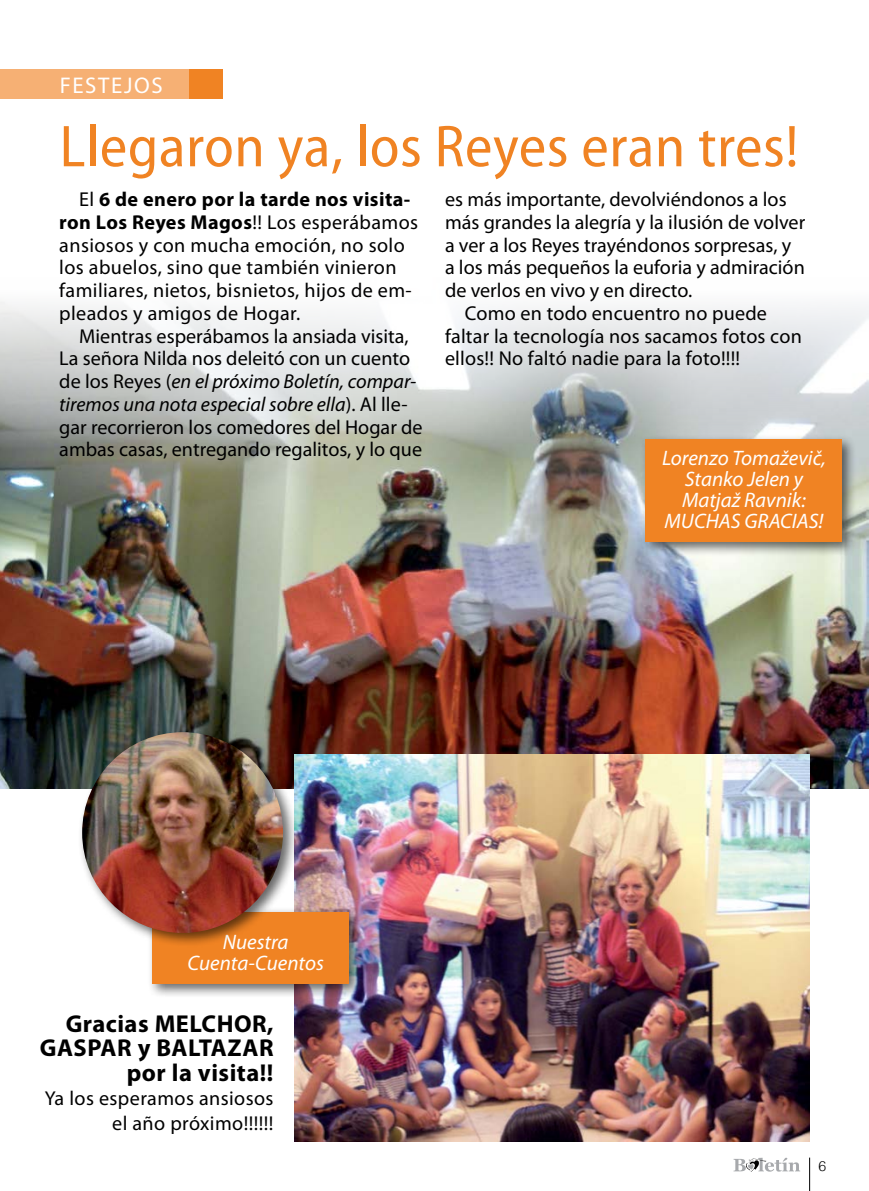
<style>
.page{position:relative;width:869px;height:1191px;background:#fff}
.page>*{position:absolute;margin:0;border:0;box-sizing:border-box;transform-origin:0 0}
.t1{font:semi-condensed 59.5px "Myriad Pro";letter-spacing:.01em;color:#f08323}
.t2{font:700 24.5px/24.5px "Myriad Pro";letter-spacing:.02em;color:#000}
.t3{font:22.75px "Myriad Pro";color:#fff}
.t4{font:italic 21px/21px "Myriad Pro";color:#fff;text-align:center}
.t5{font:20.12px/22.8px "Myriad Pro";color:#000}
.t6{font:20.12px/22.8px "Myriad Pro";letter-spacing:.02em;color:#000}
.t7{font:300 14px "Helvetica";color:#000}
.s1{font-weight:700}
.s2{font-style:italic}
</style>
<div class="page">
<hr style="left:809px;top:1157px;width:1px;height:34px;background:#000">
<svg style="left:733px;top:1157px;width:66px;height:14px"></svg>
<img style="left:0;top:301px;width:868px;height:487px">
<div style="left:0;top:69px;width:189px;height:30px;background:#f6b074"></div>
<div style="left:189px;top:69px;width:33px;height:30px;background:#f08323"></div>
<img style="left:294px;top:754px;width:515px;height:387px">
<div style="left:147px;top:906px;width:216px;height:92px;background:#000;opacity:.6"></div>
<div style="left:152px;top:912px;width:196px;height:71px;background:#f08323"></div>
<div style="left:640px;top:434px;width:216px;height:122px;background:#000;opacity:.6"></div>
<div style="left:645px;top:439px;width:196px;height:103px;background:#f08323"></div>
<div style="left:77px;top:727px;width:220px;height:220px;background:#000;opacity:.6"></div>
<img style="left:82px;top:732px;width:201px;height:201px;border-radius:100px">
<p class="t3" style="left:60px;top:71px;width:26px">FESTE</p>
<p class="t3" style="left:124px;top:71px;width:25px">JOS</p>
<h1 class="t1" style="left:60px;top:114px;width:740px">Llegaron ya, los Reyes eran tres!</h1>
<p class="t6" style="left:59px;top:188px;width:360px;text-indent:20px">El <span class="s1">6 de enero por la tarde nos visita&shy;ron Los Reyes Magos</span>!! Los esperábamos ansiosos y con mucha emoción, no solo los abuelos, sino que también vinieron familiares, nietos, bisnietos, hijos de em&shy;pleados y amigos de Hogar.</p>
<p class="t5" style="left:59px;top:324px;width:364px;text-indent:20px">Mientras esperábamos la ansiada visita, La señora N ilda nos deleitó con un cuento de los Reyes (<span class="s2">en el próximo Boletín, compar&shy;tiremos una nota especial sobre ella</span>). Al lle&shy;gar recorrieron los comedores del Hogar de ambas casas, entregando regalitos, y lo que</p>
<p class="t5" style="left:445px;top:188px;width:343px">es más importante, devolviéndonos a los</p>
<p class="t5" style="left:445px;top:210px;width:361px">más grandes la alegría y la ilusión de volver</p>
<p class="t5" style="left:445px;top:233px;width:347px">a ver a los Reyes trayéndonos sorpresas, y</p>
<p class="t5" style="left:445px;top:256px;width:361px">a los más pequeños la euforia y admiración</p>
<p class="t5" style="left:445px;top:279px;width:248px">de verlos en vivo y en directo.</p>
<p class="t5" style="left:464px;top:301px;width:303px">Como en todo encuentro no puede</p>
<p class="t5" style="left:445px;top:324px;width:358px">faltar la tecnología nos sacamos fotos con</p>
<p class="t5" style="left:445px;top:347px;width:296px">ellos!! No faltó nadie para la foto!!!!</p>
<p class="t4" style="left:661px;top:448px;width:165px">Lorenzo Tomaževič,<br>Stanko Jelen y<br>Matjaž Ravnik:<br>MUCHAS GRACIAS!</p>
<p class="t4" style="left:187px;top:931px;width:138px">Nuestra<br>Cuenta-Cuentos</p>
<p class="t2" style="left:40px;top:1011px;width:235px;text-indent:26px">Gracias MELCHOR,<br>GASPAR</p>
<p class="t2" style="left:127px;top:1036px;width:148px;text-indent:101px">ZAR por la visita!!</p>
<p class="t6" style="left:45px;top:1085px;width:230px;line-height:24.5px;text-align:right">Ya los esperamos ansiosos el año próximo!!!!!!</p>
<p class="t2" style="left:138px;top:1036px;width:49px">y BALTA</p>
<p class="t7" style="left:818px;top:1157px;width:9px">6</p>
</div>
